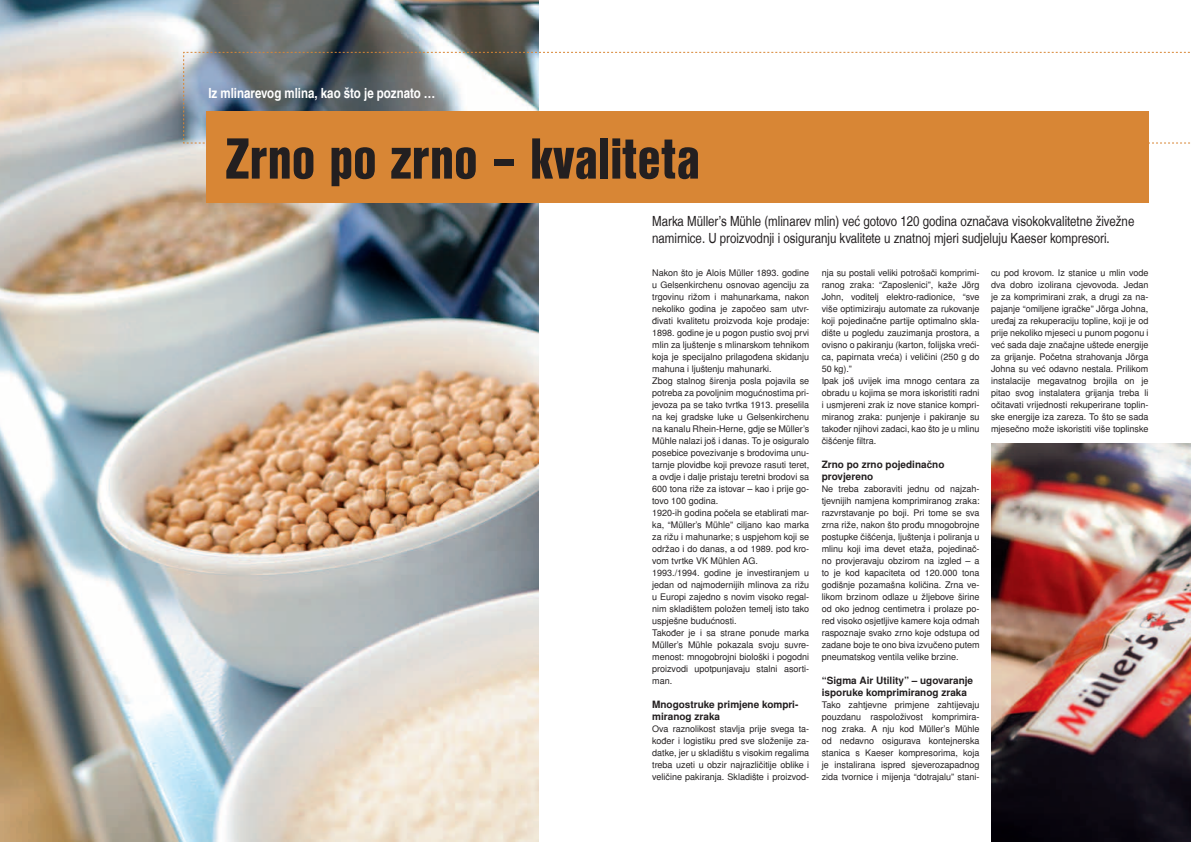
<style>
.page{position:relative;width:1191px;height:842px;background:#fff}
.page>*{position:absolute;margin:0;border:0;box-sizing:border-box;transform-origin:0 0}
.t1{font:56px "Nimbus San L Bla Con";color:#231f20}
.t2{font:14px/17px "Nimbus San L Reg Con";color:#231f20}
.t3{font:14px "Nimbus San L Bol Con";color:#fff}
.t4{font:700 10px/12px "Nimbus San L";color:#231f20}
.t5{font:9px/12px "Nimbus San L";color:#231f20;text-align:justify}
</style>
<div class="page">
<img style="left:0;top:0;width:539px;height:842px">
<svg style="left:183px;top:51px;width:1007px;height:93px"></svg>
<img style="left:991px;top:443px;width:200px;height:399px">
<div style="left:206px;top:111px;width:942px;height:92px;background:#d88635"></div>
<h2 class="t3" style="left:208px;top:84px;width:228px">Iz mlinarevog mlina, kao što je poznato …</h2>
<h1 class="t1" style="left:225px;top:116px;width:476px">Zrno po zrno – kvaliteta</h1>
<h2 class="t2" style="left:652px;top:213px;width:483px">Marka Müller’s Mühle (mlinarev mlin) već gotovo 120 godina označava visokokvalitetne živežne namirnice. U proizvodnji i osiguranju kvalitete u znatnoj mjeri sudjeluju Kaeser kompresori.</h2>
<p class="t5" style="left:821px;top:267px;width:159px;text-align:left">nja su postali veliki potrošači komprimi&shy;ranog zraka: “Zaposlenici”, kaže Jörg John, voditelj elektro-radionice, “sve više optimiziraju automate za rukovanje koji pojedinačne partije optimalno skla&shy;dište u pogledu zauzimanja prostora, a ovisno o pakiranju (karton, folijska vreći&shy;ca, papirnata vreća) i veličini (250 g do 50 kg).”<br>Ipak još uvijek ima mnogo centara za obradu u kojima se mora iskoristiti radni i usmjereni zrak iz nove stanice kompri&shy;miranog zraka: punjenje i pakiranje su također njihovi zadaci, kao što je u mlinu čišćenje filtra.</p>
<p class="t4" style="left:821px;top:459px;width:124px">Zrno po zrno pojedinačno provjereno</p>
<p class="t5" style="left:821px;top:483px;width:159px">Ne treba zaboraviti jednu od najzah&shy;tjevnijih namjena komprimiranog zraka: razvrstavanje po boji. Pri tome se sva zrna riže, nakon što prođu mnogobrojne postupke čišćenja, ljuštenja i poliranja u mlinu koji ima devet etaža, pojedinač&shy;no provjeravaju obzirom na izgled – a to je kod kapaciteta od 120.000 tona godišnje pozamašna količina. Zrna ve&shy;likom brzinom odlaze u žljebove širine od oko jednog centimetra i prolaze po&shy;red visoko osjetljive kamere koja odmah raspoznaje svako zrno koje odstupa od zadane boje te ono biva izvučeno putem pneumatskog ventila velike brzine.</p>
<p class="t4" style="left:821px;top:675px;width:153px">“Sigma Air Utility” – ugovaranje isporuke komprimiranog zraka</p>
<p class="t5" style="left:821px;top:699px;width:159px">Tako zahtjevne primjene zahtijevaju pouzdanu raspoloživost komprimira&shy;nog zraka. A nju kod Müller’s Mühle od nedavno osigurava kontejnerska stanica s Kaeser kompresorima, koja je instalirana ispred sjeverozapadnog zida tvornice i mijenja “dotrajalu” stani-</p>
<p class="t5" style="left:652px;top:267px;width:159px;text-align:left">Nakon što je Alois Müller 1893. godine u Gelsenkirchenu osnovao agenciju za trgovinu rižom i mahunarkama, nakon nekoliko godina je započeo sam utvr&shy;đivati kvalitetu proizvoda koje prodaje:<br>1898. godine je u pogon pustio svoj prvi mlin za ljuštenje s mlinarskom tehnikom koja je specijalno prilagođena skidanju mahuna i ljuštenju mahunarki.<br>Zbog stalnog širenja posla pojavila se potreba za povoljnim mogućnostima pri&shy;jevoza pa se tako tvrtka 1913. preselila na kej gradske luke u Gelsenkirchenu na kanalu Rhein-Herne, gdje se Müller’s Mühle nalazi još i danas. To je osiguralo posebice povezivanje s brodovima unu&shy;tarnje plovidbe koji prevoze rasuti teret, a ovdje i dalje pristaju teretni brodovi sa 600 tona riže za istovar – kao i prije go&shy;tovo 100 godina.<br>1920-ih godina počela se etablirati mar&shy;ka, “Müller’s Mühle” ciljano kao marka za rižu i mahunarke; s uspjehom koji se održao i do danas, a od 1989. pod kro&shy;vom tvrtke VK Mühlen AG.<br>1993./1994. godine je investiranjem u jedan od najmodernijih mlinova za rižu u Europi zajedno s novim visoko regal&shy;nim skladištem položen temelj isto tako uspješne budućnosti.<br>Također je i sa strane ponude marka Müller’s Mühle pokazala svoju suvre&shy;menost: mnogobrojni biološki i pogodni proizvodi upotpunjavaju stalni asorti&shy;man.</p>
<p class="t4" style="left:652px;top:699px;width:148px">Mnogostruke primjene kompri&shy;miranog zraka</p>
<p class="t5" style="left:652px;top:723px;width:159px">Ova raznolikost stavlja prije svega ta&shy;kođer i logistiku pred sve složenije za&shy;datke, jer u skladištu s visokim regalima treba uzeti u obzir najrazličitije oblike i veličine pakiranja. Skladište i proizvod-</p>
<p class="t5" style="left:991px;top:267px;width:159px">cu pod krovom. Iz stanice u mlin vode dva dobro izolirana cjevovoda. Jedan je za komprimirani zrak, a drugi za na&shy;pajanje “omiljene igračke” Jörga Johna, uređaj za rekuperaciju topline, koji je od prije nekoliko mjeseci u punom pogonu i već sada daje značajne uštede energije za grijanje. Početna strahovanja Jörga Johna su već odavno nestala. Prilikom instalacije megavatnog brojila on je pitao svog instalatera grijanja treba li očitavati vrijednosti rekuperirane toplin&shy;ske energije iza zareza. To što se sada mjesečno može iskoristiti više toplinske</p>
</div>
